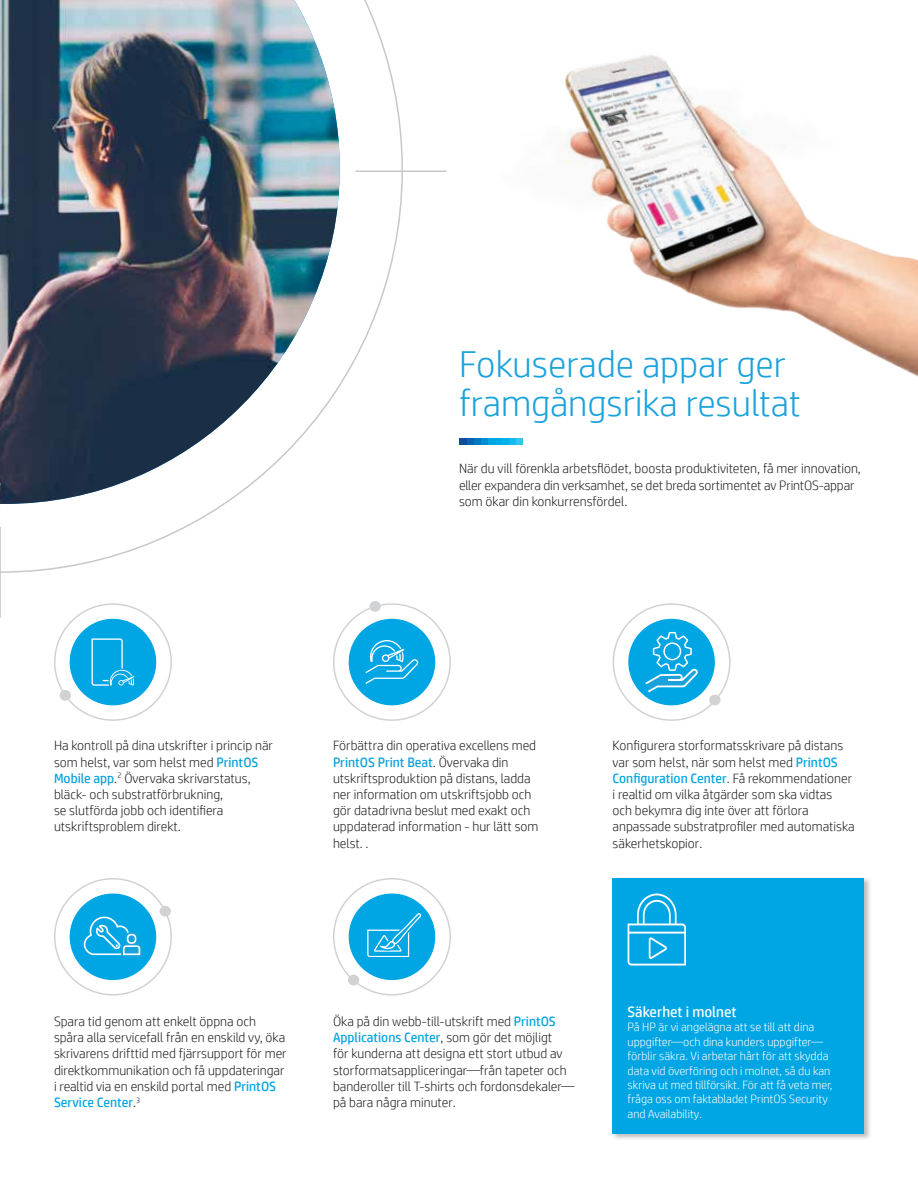
<style>
.page{position:relative;width:918px;height:1188px;background:#fff}
.page>*{position:absolute;margin:0;border:0;box-sizing:border-box;transform-origin:0 0}
.Headline_28_30{font:300 37.5px/39px "HP Simplified";color:#1aa2dc}
.Headline_28_30-2{font:15px "HP Simplified";color:#fff}
.Headline_28_30-3{font:300 13.5px/16.2px "HP Simplified";color:#231f20}
.Headline_28_30-4{font:300 12px/14.4px "HP Simplified";color:#fff}
.s1{font-weight:400;color:#0ca0dd}
.s2{font-weight:400;color:#00a5e3}
</style>
<div class="page">
<div style="left:611px;top:876px;width:261px;height:265px;background:#231f20;opacity:.3"></div>
<div style="left:613px;top:878px;width:251px;height:256px;background:#00a5e3"></div>
<div style="left:70px;top:619px;width:86px;height:86px;background:#00a5e3;border-radius:50%"></div>
<div style="left:70px;top:894px;width:86px;height:86px;background:#00a5e3;border-radius:50%"></div>
<div style="left:349px;top:619px;width:86px;height:86px;background:#00a5e3;border-radius:50%"></div>
<div style="left:349px;top:894px;width:86px;height:86px;background:#00a5e3;border-radius:50%"></div>
<div style="left:628px;top:619px;width:87px;height:86px;background:#00a5e3;border-radius:50%"></div>
<div style="left:515px;top:438px;width:7px;height:6px;background:#34c5f1"></div>
<div style="left:508px;top:438px;width:7px;height:6px;background:#15bbef"></div>
<div style="left:501px;top:438px;width:7px;height:6px;background:#00b3ea"></div>
<div style="left:494px;top:438px;width:7px;height:6px;background:#00ace7"></div>
<div style="left:487px;top:438px;width:7px;height:6px;background:#00a5e3"></div>
<div style="left:480px;top:438px;width:7px;height:6px;background:#008ed2"></div>
<div style="left:473px;top:438px;width:7px;height:6px;background:#0077be"></div>
<div style="left:466px;top:438px;width:7px;height:6px;background:#0763af"></div>
<div style="left:459px;top:438px;width:7px;height:6px;background:#0f4c9f"></div>
<svg style="left:628px;top:893px;width:58px;height:73px"></svg>
<svg style="left:92px;top:638px;width:42px;height:48px"></svg>
<svg style="left:366px;top:640px;width:52px;height:44px"></svg>
<svg style="left:645px;top:632px;width:53px;height:61px"></svg>
<svg style="left:367px;top:913px;width:55px;height:44px"></svg>
<div style="left:54px;top:603px;width:118px;height:118px;border:2px solid #d1d2d4;border-radius:50%"></div>
<div style="left:54px;top:878px;width:118px;height:118px;border:2px solid #d1d2d4;border-radius:50%"></div>
<div style="left:333px;top:878px;width:118px;height:118px;border:2px solid #d1d2d4;border-radius:50%"></div>
<div style="left:333px;top:603px;width:118px;height:118px;border:2px solid #d1d2d4;border-radius:50%"></div>
<div style="left:613px;top:603px;width:118px;height:118px;border:2px solid #d1d2d4;border-radius:50%"></div>
<div style="left:60px;top:690px;width:11px;height:11px;background:#d1d2d4;border-radius:50%"></div>
<div style="left:160px;top:906px;width:11px;height:11px;background:#d1d2d4;border-radius:50%"></div>
<div style="left:348px;top:975px;width:11px;height:10px;background:#d1d2d4;border-radius:50%"></div>
<div style="left:370px;top:601px;width:11px;height:11px;background:#d1d2d4;border-radius:50%"></div>
<div style="left:709px;top:695px;width:12px;height:10px;background:#d1d2d4;border-radius:50%"></div>
<hr style="left:0;top:527px;width:1px;height:91px;background:#c7c8ca">
<svg style="left:83px;top:916px;width:59px;height:41px"></svg>
<img style="left:564px;top:55px;width:354px;height:322px">
<svg style="left:0;top:0;width:403px;height:573px"></svg>
<img style="left:0;top:0;width:340px;height:504px">
<hr style="left:356px;top:171px;width:91px;height:1px;background:#c7c8ca">
<p class="Headline_28_30" style="left:459px;top:343px;width:344px">Fokuserade appar ger framgångsrika resultat</p>
<p class="Headline_28_30-3" style="left:459px;top:460px;width:403px">När du vill förenkla arbetsflödet, boosta produktiviteten, få mer innovation, eller expandera din verksamhet, se det breda sortimentet av PrintOS-appar som ökar din konkurrensfördel.</p>
<p class="Headline_28_30-3" style="left:54px;top:737px;width:221px">Ha kontroll på dina utskrifter i princip när som helst, var som helst med <span class="s1">PrintOS Mobile app</span>.<sup>2</sup> Övervaka skrivarstatus, bläck- och substratförbrukning,<br>se slutförda jobb och identifiera utskriftsproblem direkt.</p>
<p class="Headline_28_30-3" style="left:333px;top:737px;width:207px">Förbättra din operativa excellens med <span class="s1">PrintOS Print Beat</span>. Övervaka din utskriftsproduktion på distans, ladda ner information om utskriftsjobb och gör datadrivna beslut med exakt och uppdaterad information - hur lätt som helst. .</p>
<p class="Headline_28_30-3" style="left:613px;top:737px;width:244px">Konfigurera storformatsskrivare på distans var som helst, när som helst med <span class="s2">PrintOS Configuration Center</span>. Få rekommendationer i realtid om vilka åtgärder som ska vidtas och bekymra dig inte över att förlora anpassade substratprofiler med automatiska säkerhetskopior.</p>
<p class="Headline_28_30-3" style="left:54px;top:1013px;width:234px">Spara tid genom att enkelt öppna och spåra alla servicefall från en enskild vy, öka skrivarens drifttid med fjärrsupport för mer direktkommunikation och få uppdateringar i realtid via en enskild portal med <span class="s2">PrintOS Service Center</span>.<sup>3</sup></p>
<p class="Headline_28_30-3" style="left:333px;top:1013px;width:243px">Öka på din webb-till-utskrift med <span class="s2">PrintOS Applications Center</span>, som gör det möjligt<br>för kunderna att designa ett stort utbud av storformatsappliceringar—från tapeter och banderoller till T-shirts och fordonsdekaler— på bara några minuter.</p>
<p class="Headline_28_30-2" style="left:628px;top:1002px;width:111px">Säkerhet i molnet</p>
<p class="Headline_28_30-4" style="left:628px;top:1020px;width:206px">På HP är vi angelägna att se till att dina uppgifter—och dina kunders uppgifter— förblir säkra. Vi arbetar hårt för att skydda data vid överföring och i molnet, så du kan skriva ut med tillförsikt. För att få veta mer, fråga oss om faktabladet PrintOS Security and Availability.</p>
</div>
